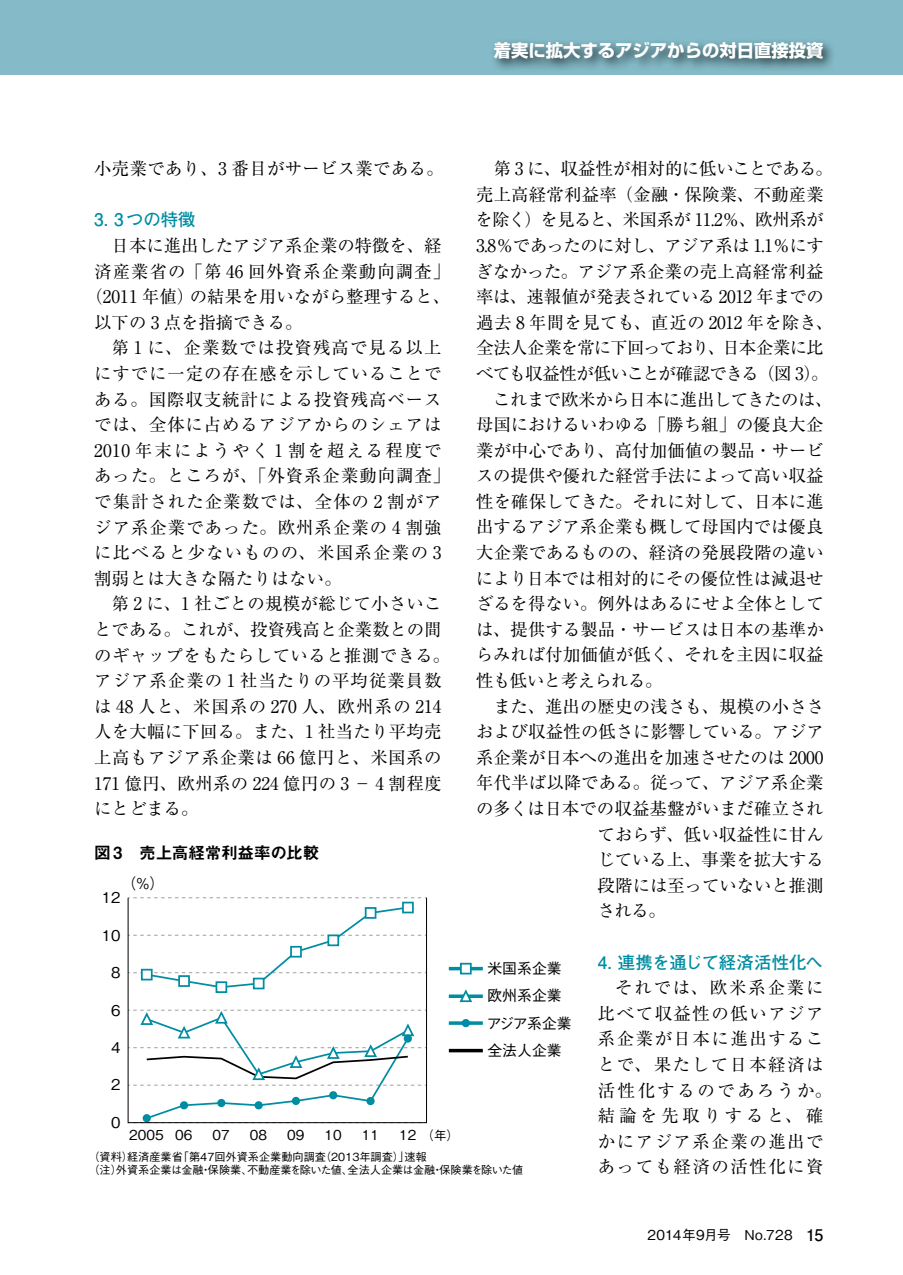
<style>
.page{position:relative;width:903px;height:1275px;background:#fff}
.page>*{position:absolute;margin:0;border:0;box-sizing:border-box;transform-origin:0 0}
.t1{font:17.32px "Ryumin Pro";letter-spacing:.01em;color:#000}
.t2{font:17.32px "Ryumin Pro";letter-spacing:.06em;color:#000}
.t3{font:17.32px/25.6px "Ryumin Pro";letter-spacing:.09em;color:#000;text-align:center}
.t4{font:17.32px "Ryumin Pro";letter-spacing:-.025em;color:#000}
.t5{font:17.32px "Ryumin Pro";letter-spacing:-.01em;color:#000}
.t6{font:17.32px "Ryumin Pro";letter-spacing:.075em;color:#000}
.t7{font:17.32px "Ryumin Pro";letter-spacing:.03em;color:#000}
.t8{font:17.32px "Ryumin Pro";letter-spacing:.065em;color:#000}
.t9{font:17.32px "Ryumin Pro";letter-spacing:-.03em;color:#000}
.t10{font:17.32px "Ryumin Pro";letter-spacing:-.035em;color:#000}
.t11{font:17.32px "Ryumin Pro";letter-spacing:-.045em;color:#000}
.t12{font:17.32px "Ryumin Pro";letter-spacing:.12em;color:#000}
.t13{font:700 17.32px "Shin Go Pro";color:#fff}
.t14{font:17.32px "Ryumin Pro";letter-spacing:.055em;color:#000}
.t15{font:700 17.32px "Futo Go B101 Pro";letter-spacing:-.02em;color:#008da2}
.t16{font:700 17.32px "Futo Go B101 Pro";color:#008da2}
.t17{font:16.8px "Midashi Go Pro MB31";letter-spacing:-.02em;color:#000}
.t18{font:500 14.88px/27.5px "Gothic BBB Pro";color:#000}
.t19{font:500 13.65px "Gothic BBB Pro";letter-spacing:.02em;color:#000}
.t20{font:500 13.65px "Gothic BBB Pro";color:#000}
.t21{font:500 12.42px "Gothic BBB Pro";color:#000}
.t22{font:500 11.2px/13.7px "Gothic BBB Pro";color:#000}
.s1{font-size:13.65px}
.s2{font-family:"Futo Go B101 Pro";font-weight:700;font-size:16.1px}
</style>
<div class="page">
<div style="left:0;top:0;width:903px;height:74px;background:#85bbc8"></div>
<div style="left:487px;top:36px;width:348px;height:36px;background:#000;opacity:.75"></div>
<svg style="left:133px;top:907px;width:292px;height:82px"></svg>
<div style="left:142px;top:970px;width:10px;height:10px;background:#fff"></div>
<div style="left:141px;top:969px;width:12px;height:11px;border:2px solid #008da2"></div>
<div style="left:179px;top:976px;width:10px;height:10px;background:#fff"></div>
<div style="left:178px;top:975px;width:12px;height:12px;border:2px solid #008da2"></div>
<div style="left:216px;top:982px;width:10px;height:10px;background:#fff"></div>
<div style="left:216px;top:981px;width:11px;height:12px;border:2px solid #008da2"></div>
<div style="left:254px;top:978px;width:10px;height:10px;background:#fff"></div>
<div style="left:253px;top:978px;width:11px;height:11px;border:2px solid #008da2"></div>
<div style="left:291px;top:947px;width:10px;height:10px;background:#fff"></div>
<div style="left:290px;top:946px;width:12px;height:11px;border:2px solid #008da2"></div>
<div style="left:328px;top:935px;width:10px;height:10px;background:#fff"></div>
<div style="left:327px;top:934px;width:12px;height:12px;border:2px solid #008da2"></div>
<div style="left:366px;top:908px;width:10px;height:10px;background:#fff"></div>
<div style="left:365px;top:907px;width:11px;height:12px;border:2px solid #008da2"></div>
<div style="left:403px;top:902px;width:10px;height:10px;background:#fff"></div>
<div style="left:402px;top:902px;width:12px;height:11px;border:2px solid #008da2"></div>
<svg style="left:133px;top:1009px;width:292px;height:112px"></svg>
<div style="left:329px;top:1091px;width:8px;height:8px;border:2px solid #008da2;border-radius:50%"></div>
<div style="left:367px;top:1098px;width:7px;height:6px;background:#008da2;border-radius:50%"></div>
<div style="left:366px;top:1097px;width:9px;height:8px;border:2px solid #008da2;border-radius:50%"></div>
<div style="left:405px;top:1035px;width:6px;height:7px;background:#008da2;border-radius:50%"></div>
<div style="left:404px;top:1034px;width:8px;height:9px;border:2px solid #008da2;border-radius:50%"></div>
<div style="left:128px;top:897px;width:299px;height:226px;border:1px solid #000"></div>
<hr style="left:449px;top:1049px;width:34px;height:3px;background:#000">
<svg style="left:449px;top:994px;width:34px;height:4px"></svg>
<svg style="left:458px;top:989px;width:15px;height:14px"></svg>
<hr style="left:449px;top:967px;width:34px;height:3px;background:#008da2">
<div style="left:461px;top:964px;width:10px;height:10px;background:#fff"></div>
<div style="left:460px;top:963px;width:12px;height:11px;border:2px solid #008da2"></div>
<svg style="left:449px;top:1021px;width:34px;height:4px"></svg>
<div style="left:462px;top:1019px;width:8px;height:8px;border:2px solid #008da2;border-radius:50%"></div>
<p class="t13" style="left:494px;top:37px;width:331px">着実に拡大するアジアからの対日直接投資</p>
<p class="t1" style="left:94px;top:155px;width:351px">小売業であり、3 番目がサービス業である。</p>
<p class="t16" style="left:94px;top:206px;width:103px">3. 3つの特徴</p>
<p class="t1" style="left:112px;top:232px;width:331px">日本に進出したアジア系企業の特徴を、経</p>
<p class="t8" style="left:94px;top:258px;width:357px">済産業省の「第 46 回外資系企業動向調査」</p>
<p class="t1" style="left:86px;top:283px;width:366px">（2011 年値）の結果を用いながら整理すると、</p>
<p class="t1" style="left:94px;top:309px;width:210px">以下の 3 点を指摘できる。</p>
<p class="t8" style="left:112px;top:334px;width:331px">第 1 に、企業数では投資残高で見る以上</p>
<p class="t14" style="left:94px;top:360px;width:349px">にすでに一定の存在感を示していることで</p>
<p class="t2" style="left:94px;top:386px;width:349px">ある。国際収支統計による投資残高ベース</p>
<p class="t2" style="left:94px;top:411px;width:349px">では、全体に占めるアジアからのシェアは</p>
<p class="t12" style="left:94px;top:437px;width:349px">2010 年末にようやく 1 割を超える程度で</p>
<p class="t2" style="left:94px;top:462px;width:357px">あった。ところが、「外資系企業動向調査」</p>
<p class="t2" style="left:94px;top:488px;width:349px">で集計された企業数では、全体の 2 割がア</p>
<p class="t2" style="left:94px;top:513px;width:349px">ジア系企業であった。欧州系企業の 4 割強</p>
<p class="t6" style="left:94px;top:539px;width:349px">に比べると少ないものの、米国系企業の 3</p>
<p class="t1" style="left:94px;top:565px;width:249px">割弱とは大きな隔たりはない。</p>
<p class="t1" style="left:112px;top:590px;width:331px">第 2 に、1 社ごとの規模が総じて小さいこ</p>
<p class="t1" style="left:94px;top:616px;width:349px">とである。これが、投資残高と企業数との間</p>
<p class="t7" style="left:94px;top:641px;width:357px">のギャップをもたらしていると推測できる。</p>
<p class="t2" style="left:94px;top:667px;width:349px">アジア系企業の 1 社当たりの平均従業員数</p>
<p class="t6" style="left:94px;top:693px;width:349px">は 48 人と、米国系の 270 人、欧州系の 214</p>
<p class="t1" style="left:94px;top:718px;width:349px">人を大幅に下回る。また、1 社当たり平均売</p>
<p class="t7" style="left:94px;top:744px;width:349px">上高もアジア系企業は 66 億円と、米国系の</p>
<p class="t1" style="left:94px;top:769px;width:349px">171 億円、欧州系の 224 億円の 3 － 4 割程度</p>
<p class="t1" style="left:94px;top:795px;width:106px">にとどまる。</p>
<p class="t5" style="left:493px;top:155px;width:341px">第 3 に、収益性が相対的に低いことである。</p>
<p class="t1" style="left:476px;top:181px;width:349px">売上高経常利益率（金融・保険業、不動産業</p>
<p class="t9" style="left:476px;top:206px;width:349px">を除く）を見ると、米国系が 11.2％、欧州系が</p>
<p class="t4" style="left:476px;top:232px;width:349px">3.8％であったのに対し、アジア系は 1.1％にす</p>
<p class="t1" style="left:475px;top:257px;width:350px">ぎなかった。アジア系企業の売上高経常利益</p>
<p class="t4" style="left:476px;top:283px;width:349px">率は、速報値が発表されている 2012 年までの</p>
<p class="t1" style="left:476px;top:309px;width:359px">過去 8 年間を見ても、直近の 2012 年を除き、</p>
<p class="t11" style="left:476px;top:334px;width:349px">全法人企業を常に下回っており、日本企業に比</p>
<p class="t10" style="left:476px;top:360px;width:354px">べても収益性が低いことが確認できる（図 3）。</p>
<p class="t4" style="left:493px;top:385px;width:341px">これまで欧米から日本に進出してきたのは、</p>
<p class="t1" style="left:476px;top:411px;width:349px">母国におけるいわゆる「勝ち組」の優良大企</p>
<p class="t1" style="left:476px;top:437px;width:349px">業が中心であり、高付加価値の製品・サービ</p>
<p class="t1" style="left:476px;top:462px;width:349px">スの提供や優れた経営手法によって高い収益</p>
<p class="t1" style="left:476px;top:488px;width:349px">性を確保してきた。それに対して、日本に進</p>
<p class="t1" style="left:476px;top:513px;width:349px">出するアジア系企業も概して母国内では優良</p>
<p class="t1" style="left:476px;top:539px;width:349px">大企業であるものの、経済の発展段階の違い</p>
<p class="t1" style="left:476px;top:565px;width:349px">により日本では相対的にその優位性は減退せ</p>
<p class="t1" style="left:476px;top:590px;width:349px">ざるを得ない。例外はあるにせよ全体として</p>
<p class="t1" style="left:476px;top:616px;width:349px">は、提供する製品・サービスは日本の基準か</p>
<p class="t1" style="left:476px;top:641px;width:349px">らみれば付加価値が低く、それを主因に収益</p>
<p class="t9" style="left:476px;top:667px;width:188px">性も低いと考えられる。</p>
<p class="t1" style="left:493px;top:692px;width:332px">また、進出の歴史の浅さも、規模の小ささ</p>
<p class="t1" style="left:476px;top:718px;width:349px">および収益性の低さに影響している。アジア</p>
<p class="t5" style="left:476px;top:744px;width:349px">系企業が日本への進出を加速させたのは 2000</p>
<p class="t1" style="left:476px;top:769px;width:349px">年代半ば以降である。従って、アジア系企業</p>
<p class="t1" style="left:476px;top:795px;width:349px">の多くは日本での収益基盤がいまだ確立され</p>
<p class="t1" style="left:598px;top:820px;width:228px">ておらず、低い収益性に甘ん</p>
<p class="t1" style="left:597px;top:846px;width:228px">じている上、事業を拡大する</p>
<p class="t1" style="left:598px;top:872px;width:227px">段階には至っていないと推測</p>
<p class="t1" style="left:597px;top:897px;width:70px">される。</p>
<p class="t15" style="left:598px;top:948px;width:226px">4. 連携を通じて経済活性化へ</p>
<p class="t3" style="left:598px;top:974px;width:236px">それでは、欧米系企業に<br>比べて収益性の低いアジア系企業が日本に進出することで、果たして日本経済は活性化するのであろうか。結論を先取りすると、確かにアジア系企業の進出であっても経済の活性化に資</p>
<p class="t17" style="left:94px;top:839px;width:227px">図 3　売上高経常利益率の比較</p>
<p class="t18" style="left:122px;top:868px;width:44px">（％）</p>
<p class="t18" style="left:102px;top:882px;width:20px">12</p>
<p class="t18" style="left:102px;top:920px;width:20px">10</p>
<p class="t18" style="left:487px;top:952px;width:87px">米国系企業欧州系企業アジア系企業全法人企業</p>
<p class="t18" style="left:111px;top:957px;width:11px">8</p>
<p class="t18" style="left:111px;top:994px;width:11px">6</p>
<p class="t18" style="left:111px;top:1032px;width:11px">4</p>
<p class="t18" style="left:111px;top:1069px;width:11px">2</p>
<p class="t18" style="left:111px;top:1107px;width:11px">0</p>
<p class="t20" style="left:129px;top:1123px;width:65px">2005 06</p>
<p class="t20" style="left:213px;top:1123px;width:19px">07</p>
<p class="t20" style="left:250px;top:1123px;width:19px">08</p>
<p class="t20" style="left:287px;top:1123px;width:19px">09</p>
<p class="t20" style="left:325px;top:1123px;width:19px">10</p>
<p class="t20" style="left:362px;top:1123px;width:19px">11</p>
<p class="t21" style="left:399px;top:1125px;width:61px"><span class="s1">12</span> （年）</p>
<p class="t22" style="left:88px;top:1148px;width:436px">（資料）経済産業省「第47回外資系企業動向調査（2013年調査）」速報<br>（注）外資系企業は金融・保険業、不動産業を除いた値、全法人企業は金融・保険業を除いた値</p>
<p class="t19" style="left:647px;top:1224px;width:177px">2014年9月号　No.728　<span class="s2">15</span></p>
</div>
